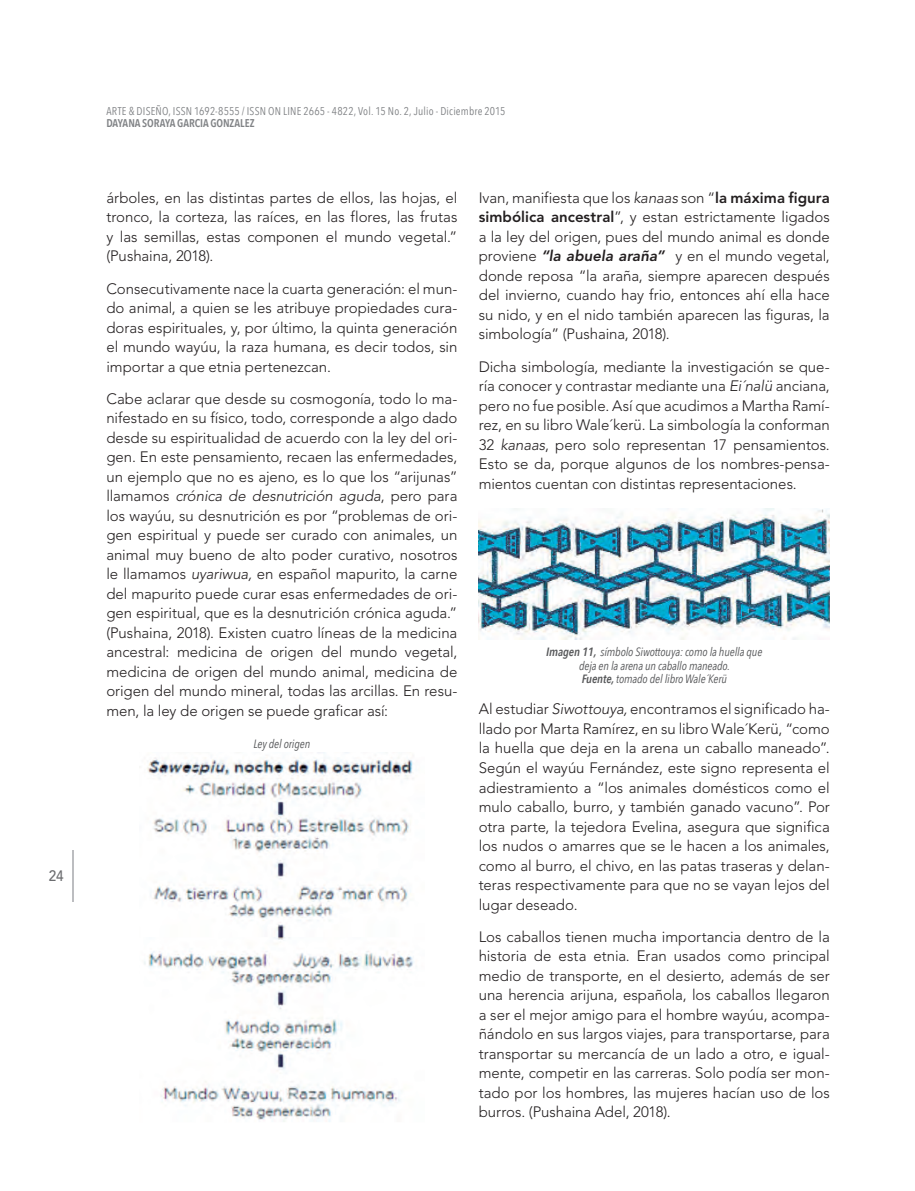
<style>
.page{position:relative;width:915px;height:1191px;background:#fff}
.page>*{position:absolute;margin:0;border:0;box-sizing:border-box;transform-origin:0 0}
.General{font:300 15px/19.5px "Avenir LT Std";letter-spacing:-.005em;color:#231f20;text-align:justify}
.t1{font:500 15px "Avenir LT Std";color:#6c6d70;scale:.9 1}
.Pie_de_foto{font:italic 12px "Avenir Next Condensed";letter-spacing:-.01em;color:#57585a}
.t2{font:11.25px "Avenir Next Condensed";letter-spacing:.015em;color:#808285}
.t3{font:600 11.25px "Avenir Next Condensed";letter-spacing:-.005em;color:#808285}
.s1{font-style:italic}
.s2{font-weight:800}
.s3{font-weight:800;font-style:italic}
.s4{font-weight:600}
</style>
<div class="page">
<hr style="left:72px;top:850px;width:2px;height:51px;background:#bcbdc0">
<img style="left:144px;top:753px;width:270px;height:369px">
<img style="left:478px;top:508px;width:351px;height:132px">
<p class="t1" style="left:49px;top:867px;width:18px">24</p>
<p class="t2" style="left:106px;top:102px;width:400px">ARTE &amp; DISEÑO, ISSN 1692-8555 / ISSN ON LINE 2665 - 4822, Vol. 15 No. 2, Julio - Diciembre 2015</p>
<p class="t3" style="left:106px;top:114px;width:149px">DAYANA SORAYA GARCIA GONZALEZ</p>
<p class="General" style="left:106px;top:188px;width:352px">árboles, en las distintas partes de ellos, las hojas, el tronco, la corteza, las raíces, en las flores, las frutas y las semillas, estas componen el mundo vegetal.” (Pushaina, 2018).</p>
<p class="General" style="left:106px;top:279px;width:352px">Consecutivamente nace la cuarta generación: el mun&shy;do animal, a quien se les atribuye propiedades cura&shy;doras espirituales, y, por último, la quinta generación el mundo wayúu, la raza humana, es decir todos, sin importar a que etnia pertenezcan.</p>
<p class="General" style="left:106px;top:389px;width:352px">Cabe aclarar que desde su cosmogonía, todo lo ma&shy;nifestado en su físico, todo, corresponde a algo dado desde su espiritualidad de acuerdo con la ley del ori&shy;gen. En este pensamiento, recaen las enfermedades, un ejemplo que no es ajeno, es lo que los “arijunas” llamamos <span class="s1">crónica de desnutrición aguda</span>, pero para los wayúu, su desnutrición es por “problemas de ori&shy;gen espiritual y puede ser curado con animales, un animal muy bueno de alto poder curativo, nosotros le llamamos <span class="s1">uyariwua,</span> en español mapurito, la carne del mapurito puede curar esas enfermedades de ori&shy;gen espiritual, que es la desnutrición crónica aguda.” (Pushaina, 2018). Existen cuatro líneas de la medicina ancestral: medicina de origen del mundo vegetal, medicina de origen del mundo animal, medicina de origen del mundo mineral, todas las arcillas. En resu&shy;men, la ley de origen se puede graficar así:</p>
<p class="Pie_de_foto" style="left:253px;top:736px;width:58px">Ley del origen</p>
<p class="General" style="left:478px;top:188px;width:352px">Ivan, manifiesta que los <span class="s1">kanaas</span> son “<span class="s2">la máxima figura simbólica ancestral</span>”, y estan estrictamente ligados a la ley del origen, pues del mundo animal es donde proviene <span class="s3">“la abuela araña”</span> y en el mundo vegetal, donde reposa “la araña, siempre aparecen después del invierno, cuando hay frio, entonces ahí ella hace su nido, y en el nido también aparecen las figuras, la simbología” (Pushaina, 2018).</p>
<p class="General" style="left:478px;top:357px;width:352px">Dicha simbología, mediante la investigación se que&shy;ría conocer y contrastar mediante una <span class="s1">Ei´nalü</span> anciana, pero no fue posible. Así que acudimos a Martha Ramí&shy;rez, en su libro Wale´kerü. La simbología la conforman 32 <span class="s1">kanaas</span>, pero solo representan 17 pensamientos.<br>Esto se da, porque algunos de los nombres-pensa&shy;mientos cuentan con distintas representaciones.</p>
<p class="Pie_de_foto" style="left:546px;top:644px;width:217px"><span class="s4">Imagen 11,</span> símbolo Siwottouya: como la huella que</p>
<p class="Pie_de_foto" style="left:579px;top:658px;width:152px">deja en la arena un caballo maneado.</p>
<p class="Pie_de_foto" style="left:581px;top:671px;width:147px"><span class="s4">Fuente,</span> tomado del libro Wale´Kerü</p>
<p class="General" style="left:478px;top:699px;width:352px">Al estudiar <span class="s1">Siwottouya,</span> encontramos el significado ha&shy;llado por Marta Ramírez, en su libro Wale´Kerü, “como la huella que deja en la arena un caballo maneado”.<br>Según el wayúu Fernández, este signo representa el adiestramiento a “los animales domésticos como el mulo caballo, burro, y también ganado vacuno”. Por otra parte, la tejedora Evelina, asegura que significa los nudos o amarres que se le hacen a los animales, como al burro, el chivo, en las patas traseras y delan&shy;teras respectivamente para que no se vayan lejos del lugar deseado.</p>
<p class="General" style="left:478px;top:927px;width:352px">Los caballos tienen mucha importancia dentro de la historia de esta etnia. Eran usados como principal medio de transporte, en el desierto, además de ser una herencia arijuna, española, los caballos llegaron a ser el mejor amigo para el hombre wayúu, acompa&shy;ñándolo en sus largos viajes, para transportarse, para transportar su mercancía de un lado a otro, e igual&shy;mente, competir en las carreras. Solo podía ser mon&shy;tado por los hombres, las mujeres hacían uso de los burros. (Pushaina Adel, 2018).</p>
</div>
